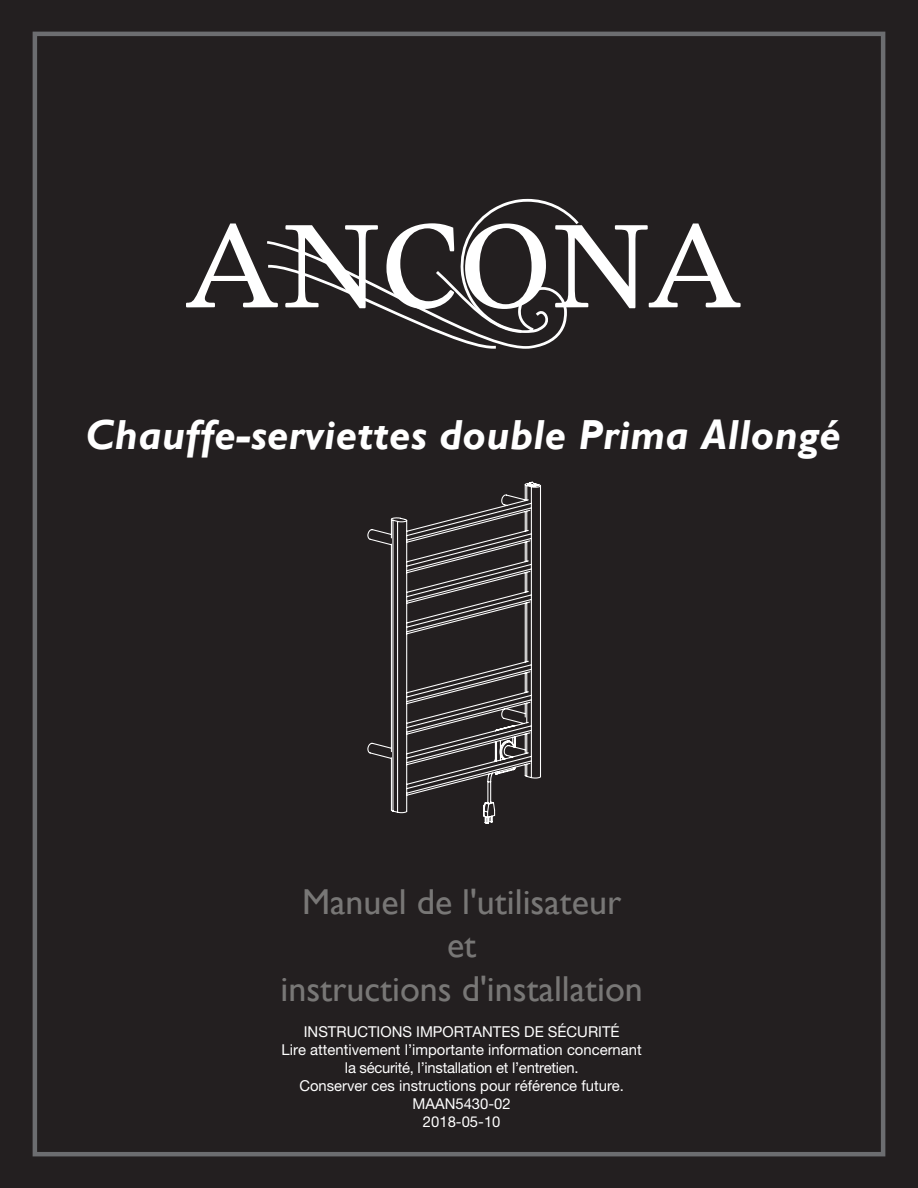
<style>
.page{position:relative;width:918px;height:1188px;background:#231f20}
.page>*{position:absolute;margin:0;border:0;box-sizing:border-box;transform-origin:0 0}
.t1{font:italic 700 42px "Gill Sans";letter-spacing:.01em;color:#fff}
.t2{font:36px/43.2px "Gill Sans";color:#787776;text-align:center}
.t3{font:15px/18px "Helvetica Neue LT Std";color:#fff;text-align:center}
</style>
<div class="page">
<svg style="left:186px;top:199px;width:555px;height:150px"></svg>
<div style="left:33px;top:32px;width:852px;height:1124px;border:4px solid #6c6d70"></div>
<svg style="left:367px;top:481px;width:174px;height:343px"></svg>
<h1 class="t1" style="left:85px;top:410px;width:757px">Chauffe-serviettes double Prima Allongé</h1>
<h2 class="t2" style="left:280px;top:880px;width:364px">Manuel de l'utilisateur<br>et<br>instructions d'installation</h2>
<p class="t3" style="left:282px;top:1022px;width:362px">INSTRUCTIONS IMPORTANTES DE SÉCURITÉ<br>Lire attentivement l’importante information concernant la sécurité, l’installation et l’entretien.<br>Conserver ces instructions pour référence future.</p>
<p class="t3" style="left:413px;top:1094px;width:100px">MAAN5430-02<br>2018-05-10</p>
</div>
